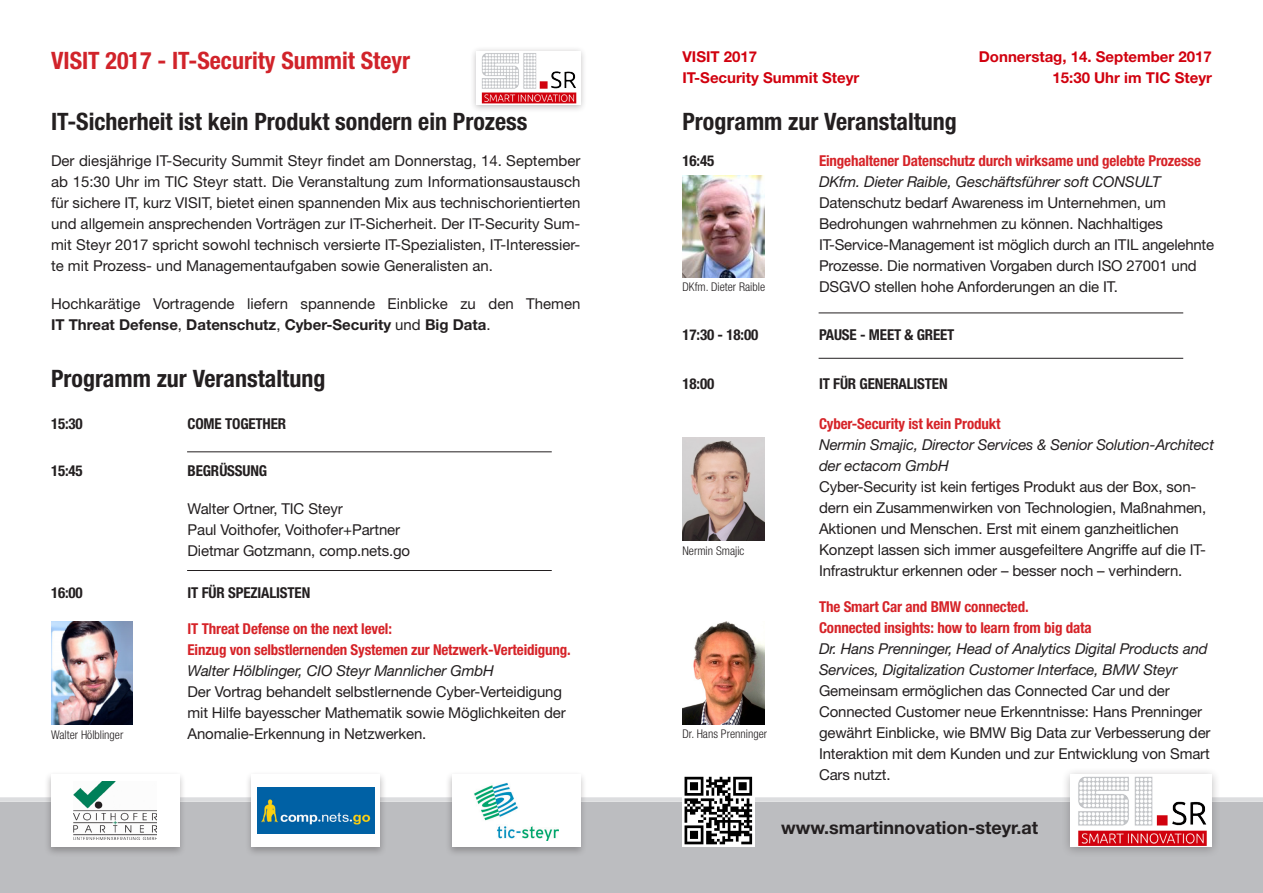
<style>
.page{position:relative;width:1263px;height:893px;background:#fff}
.page>*{position:absolute;margin:0;border:0;box-sizing:border-box;transform-origin:0 0}
.t1{font:700 condensed 24px "Helvetica Neue LT Std";color:#231f20}
.t2{font:700 condensed 24px "Helvetica Neue LT Std";color:#d1232a}
.t3{font:700 18px "Helvetica Neue LT Std";color:#231f20}
.t4{font:15px/21px "Helvetica Neue LT Std";letter-spacing:-.01em;color:#231f20}
.t5{font:italic 15px/21px "Helvetica Neue LT Std";letter-spacing:-.01em;color:#231f20}
.t6{font:700 condensed 15px/21px "Helvetica Neue LT Std";letter-spacing:-.01em;color:#d62328}
.t7{font:700 condensed 15px "Helvetica Neue LT Std";letter-spacing:-.01em;color:#231f20}
.t8{font:700 15px/21px "Helvetica Neue LT Std";color:#d1010e}
.t9{font:300 condensed 12px "Helvetica Neue LT Std";color:#231f20}
.s1{font-weight:700}
</style>
<div class="page">
<img style="left:682px;top:438px;width:82px;height:103px">
<div style="left:0;top:802px;width:1263px;height:91px;background:#bcbdc0"></div>
<div style="left:0;top:797px;width:1263px;height:5px;background:#dcdddf"></div>
<div style="left:44px;top:771px;width:142px;height:86px;background:#231f20;opacity:.3"></div>
<div style="left:51px;top:774px;width:129px;height:73px;background:#fff"></div>
<img style="left:74px;top:781px;width:83px;height:58px">
<div style="left:245px;top:771px;width:142px;height:86px;background:#231f20;opacity:.3"></div>
<div style="left:251px;top:774px;width:129px;height:72px;background:#fff"></div>
<img style="left:257px;top:787px;width:117px;height:47px">
<div style="left:445px;top:771px;width:142px;height:86px;background:#231f20;opacity:.3"></div>
<div style="left:452px;top:774px;width:128px;height:72px;background:#fff"></div>
<img style="left:474px;top:783px;width:84px;height:57px">
<div style="left:469px;top:46px;width:118px;height:67px;background:#231f20;opacity:.3"></div>
<div style="left:476px;top:51px;width:104px;height:54px;background:#fff"></div>
<img style="left:481px;top:53px;width:96px;height:51px">
<hr style="left:187px;top:451px;width:365px;height:1px;background:#231f20">
<hr style="left:187px;top:570px;width:365px;height:1px;background:#231f20">
<hr style="left:819px;top:313px;width:364px;height:1px;background:#231f20">
<hr style="left:819px;top:358px;width:364px;height:1px;background:#231f20">
<div style="left:1061px;top:767px;width:160px;height:91px;background:#231f20;opacity:.3"></div>
<div style="left:1071px;top:774px;width:141px;height:73px;background:#fff"></div>
<img style="left:1078px;top:776px;width:129px;height:70px">
<svg style="left:682px;top:776px;width:73px;height:71px"></svg>
<svg style="left:684px;top:777px;width:68px;height:67px;background:#777"></svg>
<img style="left:51px;top:622px;width:82px;height:103px">
<img style="left:682px;top:175px;width:82px;height:103px">
<img style="left:682px;top:622px;width:82px;height:103px">
<h1 class="t2" style="left:51px;top:46px;width:361px">VISIT 2017 - IT-Security Summit Steyr</h1>
<p class="t8" style="left:682px;top:46px;width:178px">VISIT 2017<br>IT-Security Summit Steyr</p>
<p class="t8" style="left:979px;top:46px;width:235px;text-align:right">Donnerstag, 14. September 2017<br>15:30 Uhr im TIC Steyr</p>
<h1 class="t1" style="left:51px;top:107px;width:478px">IT-Sicherheit ist kein Produkt sondern ein Prozess</h1>
<p class="t4" style="left:51px;top:150px;width:531px;text-align:justify">Der diesjährige IT-Security Summit Steyr findet am Donnerstag, 14. September ab 15:30 Uhr im TIC Steyr statt. Die Veranstaltung zum Informationsaustausch für sichere IT, kurz VISIT, bietet einen spannenden Mix aus technischorientierten und allgemein ansprechenden Vorträgen zur IT-Sicherheit. Der IT-Security Sum&shy;mit Steyr 2017 spricht sowohl technisch versierte IT-Spezialisten, IT-Interessier&shy;te mit Prozess- und Managementaufgaben sowie Generalisten an.</p>
<p class="t4" style="left:51px;top:293px;width:531px">Hochkarätige Vortragende liefern spannende Einblicke zu den Themen<br><span class="s1">IT Threat Defense</span>, <span class="s1">Datenschutz</span>, <span class="s1">Cyber-Security</span> und <span class="s1">Big Data</span>.</p>
<h1 class="t1" style="left:51px;top:364px;width:276px">Programm zur Veranstaltung</h1>
<p class="t7" style="left:51px;top:415px;width:33px">15:30</p>
<p class="t7" style="left:188px;top:415px;width:100px">COME TOGETHER</p>
<p class="t7" style="left:51px;top:461px;width:33px">15:45</p>
<p class="t7" style="left:188px;top:461px;width:81px">BEGRÜSSUNG</p>
<p class="t4" style="left:188px;top:498px;width:224px">Walter Ortner, TIC Steyr<br>Paul Voithofer, Voithofer+Partner<br>Dietmar Gotzmann, comp.nets.go</p>
<p class="t7" style="left:51px;top:584px;width:33px">16:00</p>
<p class="t7" style="left:188px;top:584px;width:124px">IT FÜR SPEZIALISTEN</p>
<p class="t6" style="left:188px;top:618px;width:385px">IT Threat Defense on the next level:<br>Einzug von selbstlernenden Systemen zur Netzwerk-Verteidigung.</p>
<p class="t5" style="left:188px;top:660px;width:308px">Walter Hölblinger, CIO Steyr Mannlicher GmbH</p>
<p class="t4" style="left:188px;top:681px;width:380px">Der Vortrag behandelt selbstlernende Cyber-Verteidigung mit Hilfe bayesscher Mathematik sowie Möglichkeiten der<br>Anomalie-Erkennung in Netzwerken.</p>
<p class="t9" style="left:51px;top:728px;width:74px">Walter Hölblinger</p>
<h1 class="t1" style="left:682px;top:107px;width:276px">Programm zur Veranstaltung</h1>
<p class="t7" style="left:682px;top:151px;width:33px">16:45</p>
<p class="t6" style="left:819px;top:150px;width:383px">Eingehaltener Datenschutz durch wirksame und gelebte Prozesse</p>
<p class="t5" style="left:819px;top:171px;width:343px">DKfm. Dieter Raible, Geschäftsführer soft CONSULT</p>
<p class="t4" style="left:819px;top:192px;width:397px">Datenschutz bedarf Awareness im Unternehmen, um Bedrohungen wahrnehmen zu können. Nachhaltiges IT-Service-Management ist möglich durch an ITIL angelehnte Prozesse. Die normativen Vorgaben durch ISO 27001 und DSGVO stellen hohe Anforderungen an die IT.</p>
<p class="t7" style="left:682px;top:326px;width:77px">17:30 - 18:00</p>
<p class="t7" style="left:819px;top:326px;width:137px">PAUSE - MEET &amp; GREET</p>
<p class="t7" style="left:682px;top:375px;width:33px">18:00</p>
<p class="t7" style="left:819px;top:375px;width:130px">IT FÜR GENERALISTEN</p>
<p class="t6" style="left:819px;top:413px;width:183px">Cyber-Security ist kein Produkt</p>
<p class="t5" style="left:819px;top:434px;width:397px">Nermin Smajic, Director Services &amp; Senior Solution-Architect der ectacom GmbH</p>
<p class="t4" style="left:819px;top:476px;width:389px">Cyber-Security ist kein fertiges Produkt aus der Box, son&shy;dern ein Zusammenwirken von Technologien, Maßnahmen, Aktionen und Menschen. Erst mit einem ganzheitlichen Konzept lassen sich immer ausgefeiltere Angriffe auf die IT-Infrastruktur erkennen oder – besser noch – verhindern.</p>
<p class="t6" style="left:819px;top:596px;width:274px">The Smart Car and BMW connected.<br>Connected insights: how to learn from big data</p>
<p class="t5" style="left:819px;top:638px;width:390px">Dr. Hans Prenninger, Head of Analytics Digital Products and<br>Services, Digitalization Customer Interface, BMW Steyr</p>
<p class="t4" style="left:819px;top:680px;width:393px">Gemeinsam ermöglichen das Connected Car und der Connected Customer neue Erkenntnisse: Hans Prenninger gewährt Einblicke, wie BMW Big Data zur Verbesserung der Interaktion mit dem Kunden und zur Entwicklung von Smart Cars nutzt.</p>
<p class="t9" style="left:682px;top:280px;width:84px">DKfm. Dieter Raible</p>
<p class="t9" style="left:682px;top:544px;width:63px">Nermin Smajic</p>
<p class="t9" style="left:682px;top:727px;width:86px">Dr. Hans Prenninger</p>
<p class="t3" style="left:781px;top:816px;width:258px">www.smartinnovation-steyr.at</p>
</div>
